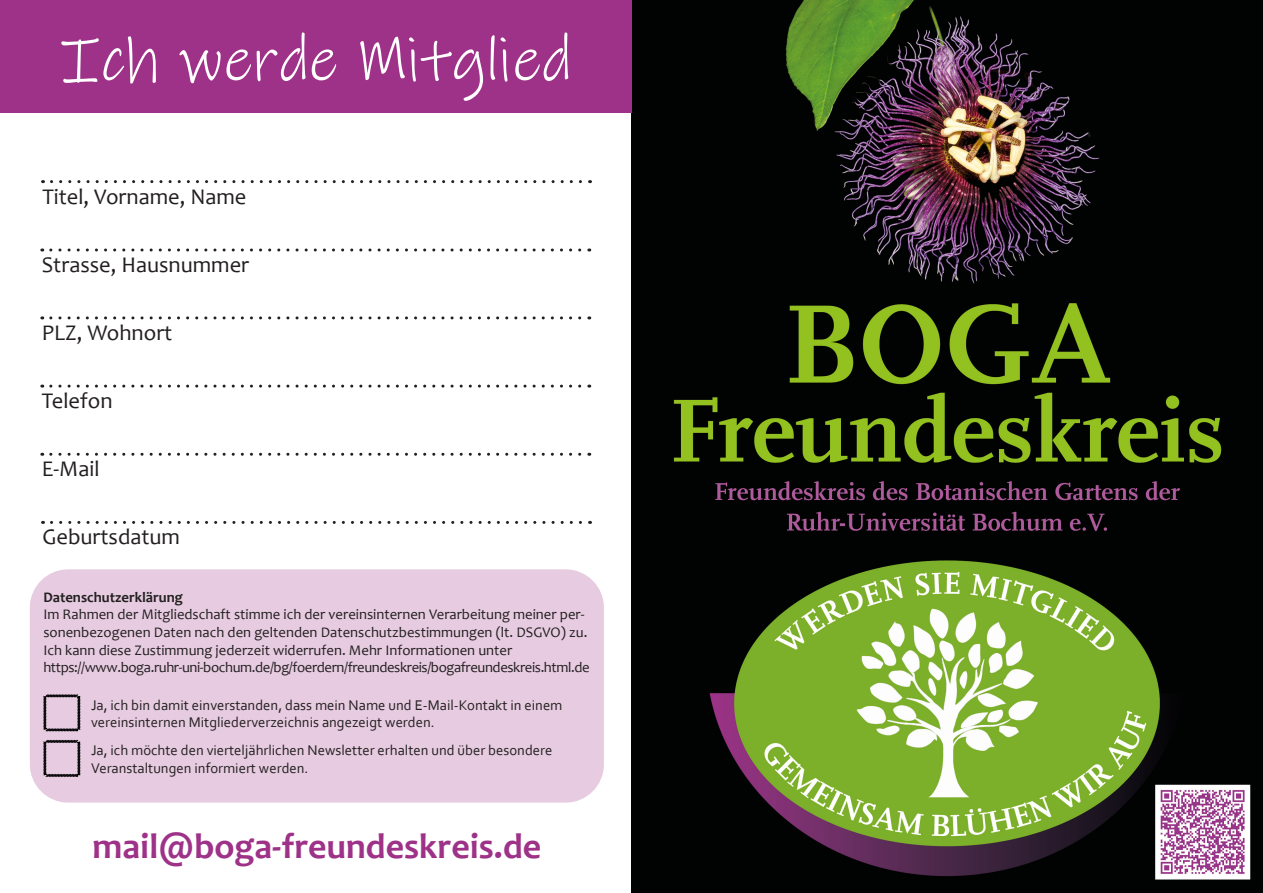
<style>
.page{position:relative;width:1263px;height:893px;background:#fff}
.page>*{position:absolute;margin:0;border:0;box-sizing:border-box;transform-origin:0 0}
.t1{font:63px "Ink Free";color:#fff}
.t2{font:700 36px "Candara";color:#9e3288}
.t3{font:22.5px "Candara";color:#231f20}
.t4{font:14.7px/17.7px "Candara";color:#231f20}
.t5{font:14.7px/17.7px "Corbel";color:#231f20}
.t6{font:700 14.7px "Candara";color:#231f20}
</style>
<div class="page">
<div style="left:30px;top:569px;width:574px;height:234px;background:#e7cce1;border-radius:38px"></div>
<img style="left:632px;top:0;width:631px;height:893px">
<div style="left:0;top:0;width:631px;height:113px;background:#9e3288"></div>
<svg style="left:51px;top:180px;width:539px;height:3px"></svg>
<svg style="left:51px;top:248px;width:539px;height:3px"></svg>
<svg style="left:51px;top:316px;width:539px;height:3px"></svg>
<svg style="left:51px;top:385px;width:539px;height:3px"></svg>
<svg style="left:51px;top:453px;width:539px;height:3px"></svg>
<svg style="left:51px;top:521px;width:539px;height:3px"></svg>
<svg style="left:43px;top:694px;width:38px;height:38px"></svg>
<svg style="left:43px;top:739px;width:38px;height:38px"></svg>
<p class="t1" style="left:60px;top:15px;width:513px">Ich werde Mitglied</p>
<p class="t3" style="left:43px;top:182px;width:205px">Titel, Vorname, Name</p>
<p class="t3" style="left:42px;top:251px;width:209px">Strasse, Hausnummer</p>
<p class="t3" style="left:42px;top:319px;width:132px">PLZ, Wohnort</p>
<p class="t3" style="left:42px;top:387px;width:72px">Telefon</p>
<p class="t3" style="left:42px;top:455px;width:59px">E-Mail</p>
<p class="t3" style="left:43px;top:523px;width:139px">Geburtsdatum</p>
<p class="t6" style="left:43px;top:588px;width:141px">Datenschutzerklärung</p>
<p class="t4" style="left:43px;top:606px;width:548px">Im Rahmen der Mitgliedschaft stimme ich der vereinsinternen Verarbeitung meiner per&shy;sonenbezogenen Daten nach den geltenden Datenschutzbestimmungen (lt. DSGVO) zu.<br>Ich kann diese Zustimmung jederzeit widerrufen. Mehr Informationen unter https://www.boga.ruhr-uni-bochum.de/bg/foerdern/freundeskreis/bogafreundeskreis.html.de</p>
<p class="t5" style="left:91px;top:695px;width:473px">Ja, ich bin damit einverstanden, dass mein Name und E-Mail-Kontakt in einem vereinsinternen Mitgliederverzeichnis angezeigt werden.</p>
<p class="t5" style="left:91px;top:741px;width:463px">Ja, ich möchte den vierteljährlichen Newsletter erhalten und über besondere<br>Veranstaltungen informiert werden.</p>
<p class="t2" style="left:92px;top:824px;width:450px">mail@boga-freundeskreis.de</p>
</div>
